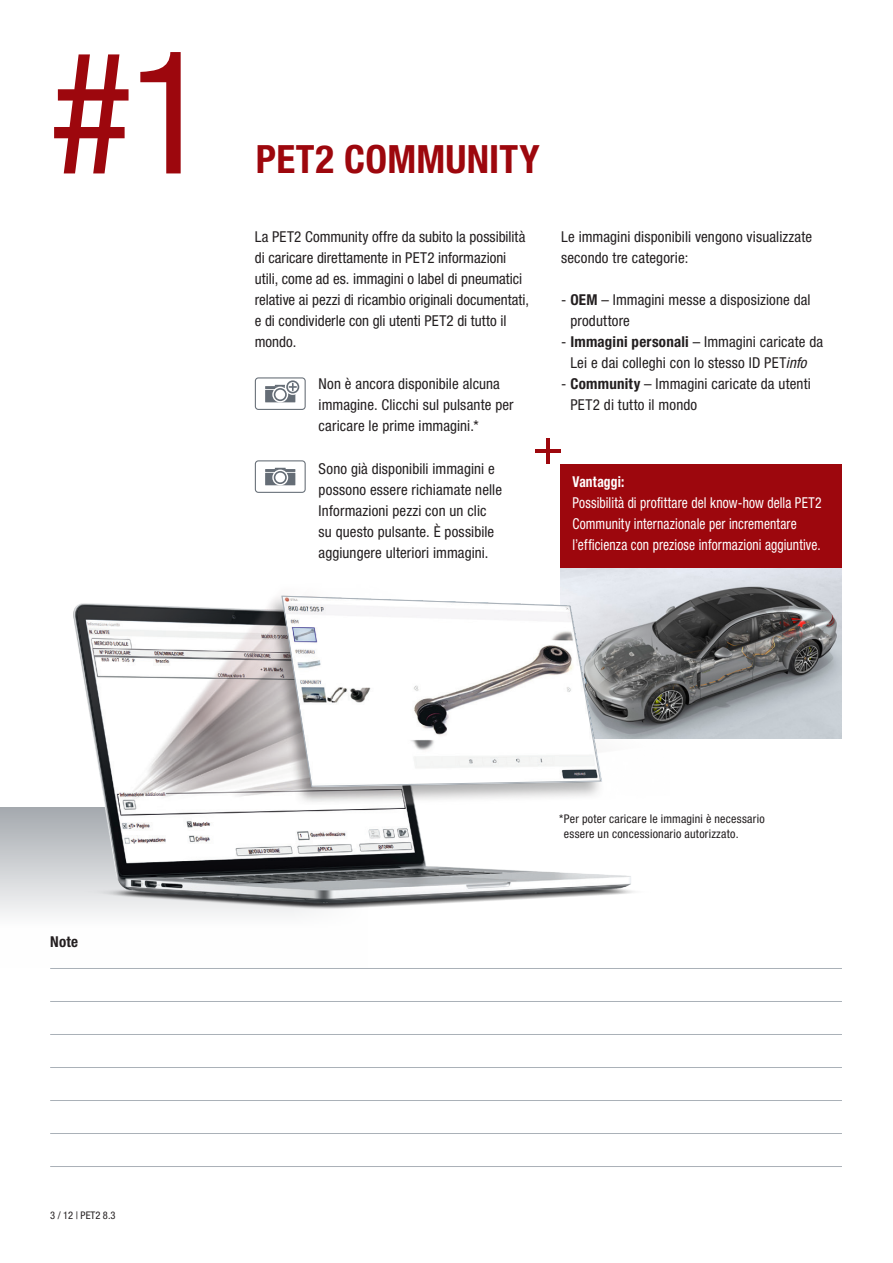
<style>
.page{position:relative;width:893px;height:1263px;background:#fff}
.page>*{position:absolute;margin:0;border:0;box-sizing:border-box;transform-origin:0 0}
.t1{font:condensed 171.45px "Helvetica Neue LT Std";color:#9d070d}
.t2{font:700 condensed 39px "Helvetica Neue LT Std";letter-spacing:.005em;color:#9d070d}
.t3{font:condensed 15px/21px "Helvetica Neue LT Std";letter-spacing:.005em;color:#231f20}
.t4{font:condensed 15px/21px "Helvetica Neue LT Std";letter-spacing:.01em;color:#fff;scale:.9 1}
.t5{font:700 condensed 15px "Helvetica Neue LT Std";letter-spacing:.01em;color:#fff;scale:.9 1}
.t6{font:700 condensed 15px "Helvetica Neue LT Std";color:#231f20}
.t7{font:condensed 12px/15px "Helvetica Neue LT Std";letter-spacing:.02em;color:#231f20}
.t8{font:condensed 10.5px "Helvetica Neue LT Std";color:#231f20}
.s1{font-weight:700}
.s2{font-family:"Helvetica Neue";font-style:italic}
</style>
<div class="page">
<img style="left:669px;top:567px;width:173px;height:172px">
<div style="left:0;top:807px;width:415px;height:160px;background:linear-gradient(to bottom,#a9adb2,#fff)"></div>
<div style="left:294px;top:796px;width:152px;height:172px;background:#fff"></div>
<div style="left:561px;top:464px;width:281px;height:103px;background:#9d070d"></div>
<hr style="left:547px;top:438px;width:3px;height:26px;background:#9d070d">
<hr style="left:536px;top:449px;width:25px;height:4px;background:#9d070d">
<img style="left:45px;top:564px;width:624px;height:374px">
<hr style="left:50px;top:968px;width:792px;height:1px;background:#aab1b8">
<hr style="left:50px;top:1001px;width:792px;height:1px;background:#aab1b8">
<hr style="left:50px;top:1034px;width:792px;height:1px;background:#aab1b8">
<hr style="left:50px;top:1067px;width:792px;height:1px;background:#aab1b8">
<hr style="left:50px;top:1100px;width:792px;height:1px;background:#aab1b8">
<hr style="left:50px;top:1133px;width:792px;height:1px;background:#aab1b8">
<hr style="left:50px;top:1166px;width:792px;height:1px;background:#aab1b8">
<div style="left:265px;top:473px;width:30px;height:12px;background:#656d76"></div>
<hr style="left:265px;top:469px;width:30px;height:3px;background:#656d76">
<svg style="left:272px;top:470px;width:16px;height:15px"></svg>
<div style="left:275px;top:472px;width:11px;height:11px;background:#fff;border-radius:50%"></div>
<div style="left:274px;top:471px;width:13px;height:13px;border:2px solid #656d76;border-radius:50%"></div>
<div style="left:255px;top:460px;width:51px;height:33px;border:1px solid #656d76;border-radius:3px"></div>
<div style="left:265px;top:390px;width:30px;height:12px;background:#656d76"></div>
<hr style="left:265px;top:386px;width:30px;height:3px;background:#656d76">
<svg style="left:272px;top:387px;width:16px;height:15px"></svg>
<div style="left:275px;top:389px;width:11px;height:11px;background:#fff;border-radius:50%"></div>
<div style="left:274px;top:388px;width:13px;height:13px;border:2px solid #656d76;border-radius:50%"></div>
<div style="left:255px;top:377px;width:51px;height:33px;border:1px solid #656d76;border-radius:3px"></div>
<svg style="left:285px;top:379px;width:16px;height:16px"></svg>
<div style="left:286px;top:380px;width:13px;height:13px;border:2px solid #656d76;border-radius:50%"></div>
<svg style="left:275px;top:383px;width:21px;height:7px"></svg>
<svg style="left:281px;top:595px;width:320px;height:192px"></svg>
<h1 class="t1" style="left:50px;top:14px;width:162px">#1</h1>
<h2 class="t2" style="left:256px;top:136px;width:285px">PET2 COMMUNITY</h2>
<p class="t3" style="left:255px;top:227px;width:276px">La PET2 Community offre da subito la possibilità di caricare direttamente in PET2 informazioni utili, come ad es. immagini o label di pneumatici relative ai pezzi di ricambio originali documentati, e di condividerle con gli utenti PET2 di tutto il mondo.</p>
<p class="t3" style="left:319px;top:374px;width:197px">Non è ancora disponibile alcuna immagine. Clicchi sul pulsante per caricare le prime immagini.*</p>
<p class="t3" style="left:319px;top:458px;width:185px">Sono già disponibili immagini e possono essere richiamate nelle<br>Informazioni pezzi con un clic su questo pulsante. È possibile aggiungere ulteriori immagini.</p>
<p class="t3" style="left:561px;top:227px;width:253px">Le immagini disponibili vengono visualizzate secondo tre categorie:</p>
<p class="t3" style="left:570px;top:290px;width:242px;text-indent:-9px">- <span class="s1">OEM</span> – Immagini messe a disposizione dal produttore</p>
<p class="t3" style="left:561px;top:332px;width:263px;text-align:center">- <span class="s1">Immagini personali</span> – Immagini caricate da<br>Lei e dai colleghi con lo stesso ID PET<span class="s2">info</span></p>
<p class="t3" style="left:570px;top:374px;width:242px;text-indent:-9px">- <span class="s1">Community</span> – Immagini caricate da utenti<br>PET2 di tutto il mondo</p>
<p class="t5" style="left:572px;top:473px;width:59px">Vantaggi:</p>
<p class="t4" style="left:572px;top:492px;width:278px">Possibilità di profittare del know-how della PET2<br>Community internazionale per incrementare l’efficienza con preziose informazioni aggiuntive.</p>
<p class="t6" style="left:50px;top:933px;width:30px">Note</p>
<p class="t7" style="left:564px;top:811px;width:202px;text-indent:-5px">*Per poter caricare le immagini è necessario essere un concessionario autorizzato.</p>
<p class="t8" style="left:50px;top:1209px;width:67px">3 / 12 | PET2 8.3</p>
</div>
